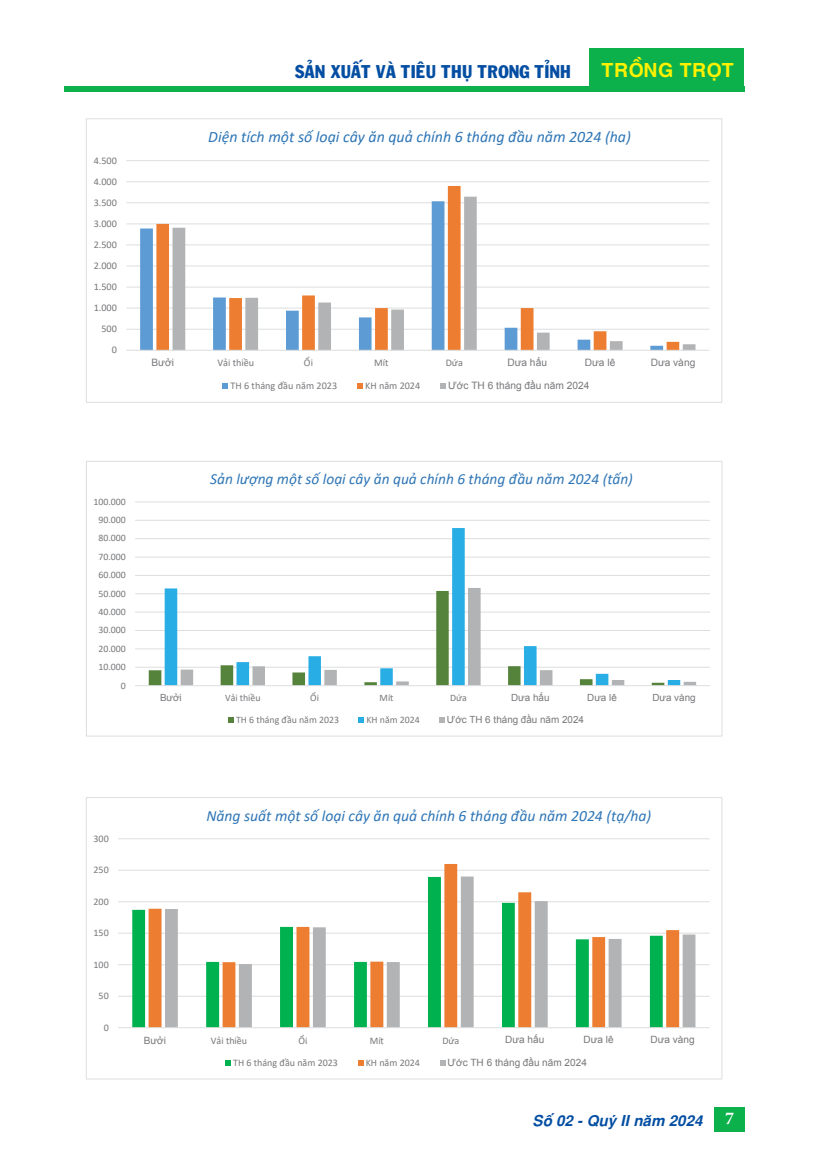
<style>
.page{position:relative;width:821px;height:1174px;background:#fff}
.page>*{position:absolute;margin:0;border:0;box-sizing:border-box;transform-origin:0 0}
.t1{font:19.5px "SVN Helvesbold";color:#fff200}
.t2{font:18px "SVN Franko";color:#034ea2}
.t3{font:700 18px "Minion Pro";color:#fff}
.t4{font:italic 15.9px "Calibri";color:#2f76b6}
.t5{font:italic 15.6px "Calibri";color:#2f76b6}
.t6{font:italic 15.3px "Calibri";color:#2f76b6}
.t7{font:15px "SVN Helvesbolditalic";color:#034ea2}
.t8{font:10.2px "Calibri";color:#77787b}
.t9{font:10.2px "Arial";letter-spacing:.005em;color:#77787b}
.t10{font:10.05px "Calibri";color:#77787b}
.t11{font:10.05px "Arial";letter-spacing:.005em;color:#77787b}
.t12{font:9.9px "Calibri";color:#77787b}
.t13{font:9.9px "Arial";letter-spacing:.005em;color:#77787b}
.s1{font-style:inherit}
</style>
<div class="page">
<div style="left:714px;top:1107px;width:30px;height:24px;background:#0cb14b"></div>
<div style="left:64px;top:86px;width:680px;height:6px;background:#0cb14b"></div>
<div style="left:589px;top:48px;width:155px;height:43px;background:#0cb14b"></div>
<hr style="left:126px;top:329px;width:583px;height:1px;background:#dddedf">
<hr style="left:126px;top:308px;width:583px;height:1px;background:#dddedf">
<hr style="left:126px;top:287px;width:583px;height:1px;background:#dddedf">
<hr style="left:126px;top:265px;width:583px;height:1px;background:#dddedf">
<hr style="left:126px;top:244px;width:583px;height:1px;background:#dddedf">
<hr style="left:126px;top:223px;width:583px;height:1px;background:#dddedf">
<hr style="left:126px;top:202px;width:583px;height:1px;background:#dddedf">
<hr style="left:126px;top:181px;width:583px;height:1px;background:#dddedf">
<hr style="left:126px;top:160px;width:583px;height:1px;background:#dddedf">
<svg style="left:140px;top:223px;width:16px;height:127px;fill:#5c9bd4"></svg>
<svg style="left:156px;top:186px;width:321px;height:164px"></svg>
<svg style="left:172px;top:197px;width:523px;height:153px"></svg>
<hr style="left:126px;top:350px;width:583px;height:1px;background:#dddedf">
<svg style="left:223px;top:383px;width:5px;height:6px"></svg>
<svg style="left:357px;top:383px;width:6px;height:6px"></svg>
<svg style="left:440px;top:383px;width:6px;height:6px"></svg>
<div style="left:86px;top:118px;width:636px;height:285px;border:1px solid #dddedf"></div>
<hr style="left:135px;top:667px;width:575px;height:1px;background:#dddedf">
<hr style="left:135px;top:648px;width:575px;height:1px;background:#dddedf">
<hr style="left:135px;top:630px;width:575px;height:1px;background:#dddedf">
<hr style="left:135px;top:611px;width:575px;height:1px;background:#dddedf">
<hr style="left:135px;top:593px;width:575px;height:1px;background:#dddedf">
<hr style="left:135px;top:575px;width:575px;height:1px;background:#dddedf">
<hr style="left:135px;top:556px;width:575px;height:1px;background:#dddedf">
<hr style="left:135px;top:538px;width:575px;height:1px;background:#dddedf">
<hr style="left:135px;top:520px;width:575px;height:1px;background:#dddedf">
<hr style="left:135px;top:501px;width:575px;height:1px;background:#dddedf">
<svg style="left:149px;top:591px;width:16px;height:94px"></svg>
<svg style="left:165px;top:528px;width:515px;height:157px"></svg>
<svg style="left:181px;top:588px;width:515px;height:97px"></svg>
<hr style="left:135px;top:685px;width:575px;height:1px;background:#dddedf">
<svg style="left:228px;top:717px;width:6px;height:6px"></svg>
<svg style="left:358px;top:717px;width:6px;height:6px"></svg>
<svg style="left:439px;top:717px;width:5px;height:6px"></svg>
<div style="left:86px;top:461px;width:636px;height:275px;border:1px solid #dddedf"></div>
<hr style="left:118px;top:995px;width:591px;height:1px;background:#dddedf">
<hr style="left:118px;top:964px;width:591px;height:1px;background:#dddedf">
<hr style="left:118px;top:932px;width:591px;height:1px;background:#dddedf">
<hr style="left:118px;top:901px;width:591px;height:1px;background:#dddedf">
<hr style="left:118px;top:870px;width:591px;height:1px;background:#dddedf">
<hr style="left:118px;top:838px;width:591px;height:1px;background:#dddedf">
<svg style="left:132px;top:902px;width:17px;height:125px;fill:#00b14f"></svg>
<svg style="left:149px;top:864px;width:309px;height:163px"></svg>
<svg style="left:165px;top:876px;width:530px;height:151px"></svg>
<hr style="left:118px;top:1027px;width:591px;height:1px;background:#dddedf">
<svg style="left:225px;top:1060px;width:6px;height:5px"></svg>
<svg style="left:358px;top:1060px;width:5px;height:5px"></svg>
<svg style="left:440px;top:1060px;width:5px;height:5px"></svg>
<div style="left:86px;top:797px;width:636px;height:282px;border:1px solid #dddedf"></div>
<p class="t8" style="left:94px;top:153px;width:25px">4.500</p>
<p class="t8" style="left:94px;top:174px;width:25px">4.000</p>
<p class="t8" style="left:94px;top:195px;width:25px">3.500</p>
<p class="t8" style="left:94px;top:216px;width:25px">3.000</p>
<p class="t8" style="left:94px;top:237px;width:25px">2.500</p>
<p class="t8" style="left:94px;top:258px;width:25px">2.000</p>
<p class="t8" style="left:94px;top:279px;width:25px">1.500</p>
<p class="t8" style="left:94px;top:300px;width:25px">1.000</p>
<p class="t8" style="left:101px;top:322px;width:17px">500</p>
<p class="t8" style="left:112px;top:343px;width:7px">0</p>
<h2 class="t2" style="left:295px;top:58px;width:277px">SẢN XUẤT VÀ TIÊU THỤ TRONG TỈNH</h2>
<h1 class="t1" style="left:601px;top:55px;width:134px">TRỒNG TRỌT</h1>
<h3 class="t4" style="left:208px;top:126px;width:424px">Diện tích một số loại cây ăn quả chính 6 tháng đầu năm 2024 <span class="s1">(ha)</span></h3>
<p class="t9" style="left:151px;top:356px;width:24px">Bưởi</p>
<p class="t8" style="left:217px;top:356px;width:38px">Vải thiều</p>
<p class="t8" style="left:304px;top:356px;width:11px">Ổi</p>
<p class="t8" style="left:374px;top:356px;width:16px">Mít</p>
<p class="t8" style="left:445px;top:356px;width:19px">Dứa</p>
<p class="t9" style="left:507px;top:356px;width:41px">Dưa hấu</p>
<p class="t9" style="left:585px;top:356px;width:32px">Dưa lê</p>
<p class="t9" style="left:650px;top:356px;width:46px">Dưa vàng</p>
<p class="t8" style="left:231px;top:378px;width:108px">TH 6 tháng đầu năm 2023</p>
<p class="t8" style="left:365px;top:378px;width:57px">KH năm 2024</p>
<p class="t9" style="left:448px;top:378px;width:143px">Ước TH 6 tháng đầu năm 2024</p>
<p class="t12" style="left:93px;top:494px;width:34px">100.000</p>
<p class="t12" style="left:98px;top:513px;width:29px">90.000</p>
<p class="t12" style="left:98px;top:531px;width:29px">80.000</p>
<p class="t12" style="left:98px;top:549px;width:29px">70.000</p>
<p class="t12" style="left:98px;top:568px;width:29px">60.000</p>
<p class="t12" style="left:98px;top:586px;width:29px">50.000</p>
<p class="t12" style="left:98px;top:605px;width:29px">40.000</p>
<p class="t12" style="left:98px;top:623px;width:29px">30.000</p>
<p class="t12" style="left:98px;top:641px;width:29px">20.000</p>
<p class="t12" style="left:98px;top:660px;width:29px">10.000</p>
<p class="t12" style="left:121px;top:678px;width:6px">0</p>
<h3 class="t6" style="left:210px;top:468px;width:424px">Sản lượng một số loại cây ăn quả chính 6 tháng đầu năm 2024 <span class="s1">(tấn)</span></h3>
<p class="t13" style="left:160px;top:691px;width:23px">Bưởi</p>
<p class="t12" style="left:225px;top:691px;width:37px">Vải thiều</p>
<p class="t12" style="left:310px;top:691px;width:10px">Ổi</p>
<p class="t12" style="left:379px;top:691px;width:15px">Mít</p>
<p class="t12" style="left:450px;top:691px;width:18px">Dứa</p>
<p class="t13" style="left:511px;top:691px;width:40px">Dưa hấu</p>
<p class="t13" style="left:587px;top:691px;width:31px">Dưa lê</p>
<p class="t13" style="left:652px;top:691px;width:45px">Dưa vàng</p>
<p class="t12" style="left:236px;top:713px;width:104px">TH 6 tháng đầu năm 2023</p>
<p class="t12" style="left:366px;top:713px;width:55px">KH năm 2024</p>
<p class="t13" style="left:447px;top:712px;width:139px">Ước TH 6 tháng đầu năm 2024</p>
<p class="t10" style="left:94px;top:831px;width:17px">300</p>
<p class="t10" style="left:94px;top:863px;width:17px">250</p>
<p class="t10" style="left:94px;top:894px;width:17px">200</p>
<p class="t10" style="left:94px;top:925px;width:17px">150</p>
<p class="t10" style="left:94px;top:957px;width:17px">100</p>
<p class="t10" style="left:99px;top:988px;width:12px">50</p>
<p class="t10" style="left:104px;top:1020px;width:7px">0</p>
<h3 class="t5" style="left:206px;top:804px;width:446px">Năng suất một số loại cây ăn quả chính 6 tháng đầu năm 2024 <span class="s1">(tạ/ha)</span></h3>
<p class="t11" style="left:144px;top:1033px;width:24px">Bưởi</p>
<p class="t10" style="left:211px;top:1033px;width:38px">Vải thiều</p>
<p class="t10" style="left:298px;top:1033px;width:10px">Ổi</p>
<p class="t10" style="left:370px;top:1033px;width:16px">Mít</p>
<p class="t10" style="left:442px;top:1033px;width:18px">Dứa</p>
<p class="t11" style="left:505px;top:1033px;width:41px">Dưa hấu</p>
<p class="t11" style="left:583px;top:1033px;width:32px">Dưa lê</p>
<p class="t11" style="left:650px;top:1033px;width:45px">Dưa vàng</p>
<p class="t10" style="left:233px;top:1055px;width:106px">TH 6 tháng đầu năm 2023</p>
<p class="t10" style="left:366px;top:1055px;width:56px">KH năm 2024</p>
<p class="t11" style="left:447px;top:1055px;width:141px">Ước TH 6 tháng đầu năm 2024</p>
<h3 class="t7" style="left:532px;top:1108px;width:171px">Số 02 - Quý II năm 2024</h3>
<h2 class="t3" style="left:725px;top:1105px;width:10px">7</h2>
</div>
